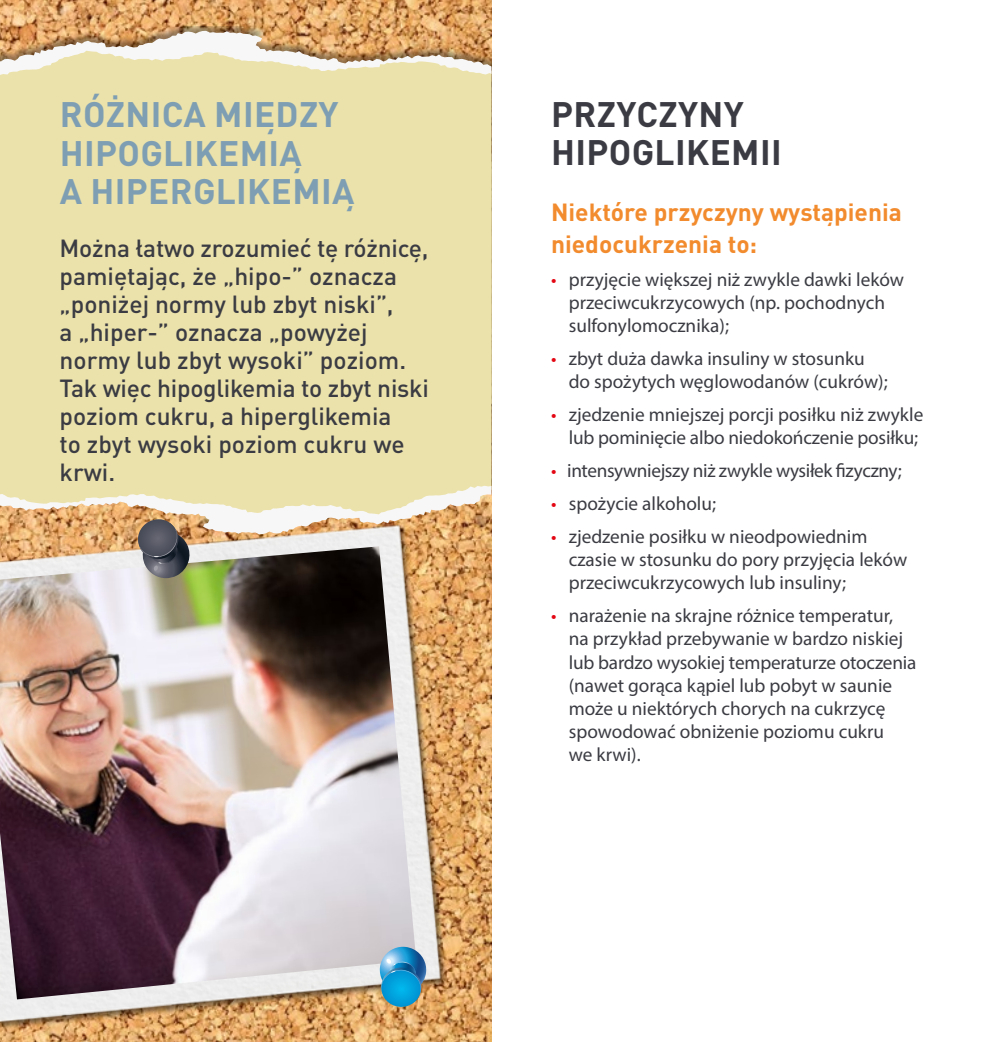
<style>
.page{position:relative;width:983px;height:1042px;background:#fff}
.page>*{position:absolute;margin:0;border:0;box-sizing:border-box;transform-origin:0 0}
.t1{font:700 35px/38.5px "DIN Pro";letter-spacing:.01em;color:#7e9eb3}
.t2{font:700 35px/38.5px "DIN Pro";letter-spacing:.01em;color:#3b3c43}
.t3{font:500 24.5px/28px "DIN Pro";color:#3b3c43}
.t4{font:700 24.5px/31.5px "DIN Pro";color:#f28b2d}
.t5{font:19.25px/23.1px "Myriad Pro";color:#3b3c43}
.t6{font:19.25px "Myriad Pro";letter-spacing:-.02em;color:#3b3c43}
.s1{color:#e30613}
</style>
<div class="page">
<img style="left:0;top:0;width:491px;height:1042px">
<div style="left:0;top:404px;width:491px;height:82px;background:#ebe2ab"></div>
<div style="left:0;top:75px;width:491px;height:329px;background:#ebe2ab"></div>
<svg style="left:0;top:31px;width:491px;height:44px"></svg>
<img style="left:0;top:578px;width:459px;height:464px">
<img style="left:0;top:578px;width:416px;height:421px">
<svg style="left:379px;top:947px;width:48px;height:61px;background:#4d9ebf"></svg>
<img style="left:0;top:486px;width:491px;height:92px">
<h1 class="t1" style="left:60px;top:94px;width:296px">RÓŻNICA MIĘDZY<br>HIPOGLIKEMIĄ<br>A HIPERGLIKEMIĄ</h1>
<p class="t3" style="left:60px;top:231px;width:371px">Można łatwo zrozumieć tę różnicę, pamiętając, że „hipo-” oznacza „poniżej normy lub zbyt niski”,<br>a „hiper-” oznacza „powyżej normy lub zbyt wysoki” poziom.<br>Tak więc hipoglikemia to zbyt niski poziom cukru, a hiperglikemia<br>to zbyt wysoki poziom cukru we krwi.</p>
<h1 class="t2" style="left:551px;top:93px;width:232px">PRZYCZYNY<br>HIPOGLIKEMII</h1>
<p class="t4" style="left:551px;top:195px;width:352px">Niektóre przyczyny wystąpienia niedocukrzenia to:</p>
<p class="t5" style="left:568px;top:267px;width:337px;text-indent:-18px"><span class="s1">•</span> przyjęcie większej niż zwykle dawki leków przeciwcukrzycowych (np. pochodnych sulfonylomocznika);</p>
<p class="t5" style="left:568px;top:346px;width:320px;text-indent:-18px"><span class="s1">•</span> zbyt duża dawka insuliny w stosunku do spożytych węglowodanów (cukrów);</p>
<p class="t5" style="left:551px;top:403px;width:374px;text-align:right"><span class="s1">•</span> zjedzenie mniejszej porcji posiłku niż zwykle lub pominięcie albo niedokończenie posiłku;</p>
<p class="t6" style="left:551px;top:459px;width:352px"><span class="s1">•</span> intensywniejszy niż zwykle wysiłek fizyczny;</p>
<p class="t5" style="left:551px;top:492px;width:166px"><span class="s1">•</span> spożycie alkoholu;</p>
<p class="t5" style="left:568px;top:525px;width:340px;text-indent:-18px"><span class="s1">•</span> zjedzenie posiłku w nieodpowiednim czasie w stosunku do pory przyjęcia leków przeciwcukrzycowych lub insuliny;</p>
<p class="t5" style="left:568px;top:604px;width:349px;text-indent:-18px"><span class="s1">•</span> narażenie na skrajne różnice temperatur, na przykład przebywanie w bardzo niskiej lub bardzo wysokiej temperaturze otoczenia (nawet gorąca kąpiel lub pobyt w saunie może u niektórych chorych na cukrzycę spowodować obniżenie poziomu cukru<br>we krwi).</p>
</div>
